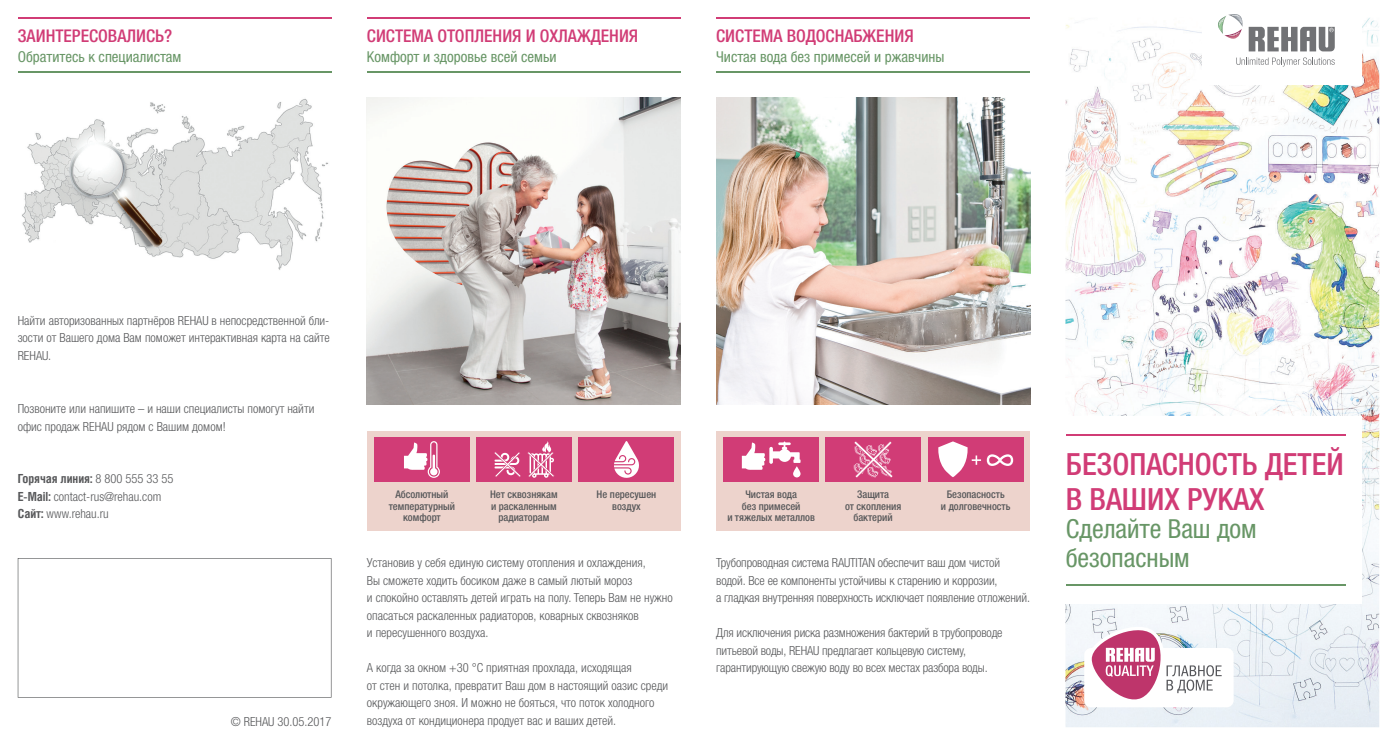
<style>
.page{position:relative;width:1397px;height:745px;background:#fff}
.page>*{position:absolute;margin:0;border:0;box-sizing:border-box;transform-origin:0 0}
.t1{font:500 condensed 30.62px/34.2px "Helvetica Neue LTW1 G";color:#d13c76}
.t2{font:condensed 26.25px/28.5px "Helvetica Neue LTW1 G";color:#689666}
.t3{font:500 condensed 17.5px "Helvetica Neue LTW1 G";color:#d13c76}
.t4{font:condensed 15px "Helvetica Neue LTW1 G";color:#689666}
.t5{font:300 condensed 12.5px/17.5px "Helvetica Neue LTW1 G";color:#57585a}
.t6{font:700 12.5px "Helios Cond C";color:#57585a}
.t7{font:500 condensed 10.5px/11.6px "Helvetica Neue LTW1 G";color:#57585a;text-align:center}
.s1{font-family:"Helvetica Neue LTW1 G";font-weight:300;font-stretch:condensed}
.s2{font-family:"Helios Cond C";font-weight:700;font-stretch:normal}
</style>
<div class="page">
<img style="left:367px;top:97px;width:313px;height:307px">
<img style="left:716px;top:97px;width:313px;height:307px">
<hr style="left:18px;top:72px;width:313px;height:1px;background:#689666">
<hr style="left:367px;top:72px;width:313px;height:1px;background:#689666">
<hr style="left:716px;top:72px;width:313px;height:1px;background:#689666">
<hr style="left:18px;top:18px;width:313px;height:1px;background:#d13c76">
<hr style="left:367px;top:18px;width:313px;height:1px;background:#d13c76">
<hr style="left:716px;top:18px;width:313px;height:1px;background:#d13c76">
<img style="left:22px;top:98px;width:307px;height:172px">
<svg style="left:18px;top:558px;width:313px;height:139px"></svg>
<div style="left:367px;top:431px;width:313px;height:99px;background:#edd3cc"></div>
<div style="left:374px;top:437px;width:95px;height:44px;background:#d13c76"></div>
<div style="left:476px;top:437px;width:96px;height:44px;background:#d13c76"></div>
<div style="left:578px;top:437px;width:96px;height:44px;background:#d13c76"></div>
<svg style="left:404px;top:441px;width:36px;height:36px"></svg>
<svg style="left:614px;top:441px;width:25px;height:37px"></svg>
<svg style="left:494px;top:452px;width:27px;height:25px"></svg>
<svg style="left:527px;top:441px;width:27px;height:36px"></svg>
<div style="left:716px;top:431px;width:313px;height:99px;background:#edd3cc"></div>
<div style="left:723px;top:437px;width:95px;height:44px;background:#d13c76"></div>
<div style="left:825px;top:437px;width:96px;height:44px;background:#d13c76"></div>
<div style="left:927px;top:437px;width:96px;height:44px;background:#d13c76"></div>
<svg style="left:853px;top:441px;width:40px;height:37px"></svg>
<svg style="left:938px;top:441px;width:42px;height:36px"></svg>
<svg style="left:986px;top:454px;width:27px;height:11px"></svg>
<div style="left:793px;top:466px;width:7px;height:11px;background:#fff;border-radius:4px"></div>
<svg style="left:741px;top:441px;width:59px;height:28px"></svg>
<img style="left:1065px;top:18px;width:313px;height:708px">
<div style="left:1062px;top:416px;width:299px;height:187px;background:#fff"></div>
<hr style="left:1065px;top:434px;width:279px;height:1px;background:#d13c76">
<hr style="left:1065px;top:584px;width:279px;height:1px;background:#689666">
<div style="left:1201px;top:0;width:160px;height:84px;background:#fff"></div>
<svg style="left:1236px;top:57px;width:98px;height:9px"></svg>
<svg style="left:1218px;top:14px;width:24px;height:25px"></svg>
<svg style="left:1248px;top:27px;width:86px;height:24px"></svg>
<svg style="left:1084px;top:626px;width:149px;height:80px"></svg>
<h3 class="t3" style="left:18px;top:25px;width:156px">ЗАИНТЕРЕСОВАЛИСЬ?</h3>
<p class="t4" style="left:18px;top:47px;width:165px">Обратитесь к специалистам</p>
<h3 class="t3" style="left:367px;top:25px;width:273px">СИСТЕМА ОТОПЛЕНИЯ И ОХЛАЖДЕНИЯ</h3>
<p class="t4" style="left:367px;top:47px;width:191px">Комфорт и здоровье всей семьи</p>
<h3 class="t3" style="left:716px;top:25px;width:199px">СИСТЕМА ВОДОСНАБЖЕНИЯ</h3>
<p class="t4" style="left:716px;top:47px;width:229px">Чистая вода без примесей и ржавчины</p>
<p class="t5" style="left:18px;top:311px;width:313px">Найти авторизованных партнёров REHAU в непосредственной бли-</p>
<p class="t5" style="left:18px;top:346px;width:35px">REHAU.</p>
<p class="t5" style="left:18px;top:329px;width:313px">зости от Вашего дома Вам поможет интерактивная карта на сайте</p>
<p class="t5" style="left:18px;top:400px;width:298px">Позвоните или напишите – и наши специалисты помогут найти офис продаж REHAU рядом с Вашим домом!</p>
<p class="t6" style="left:18px;top:471px;width:157px">Горячая линия <span class="s1">8</span>: <span class="s1">800 555 33 55</span></p>
<p class="t5" style="left:18px;top:487px;width:145px"><span class="s2">-E Mail:</span> contact-rus@rehau.com<br><span class="s2">Сайт:</span> www.rehau r u.</p>
<p class="t5" style="left:231px;top:712px;width:102px">© REHAU 30.05.2017</p>
<p class="t7" style="left:389px;top:488px;width:68px">Абсолютный температурный комфорт</p>
<p class="t7" style="left:490px;top:488px;width:69px">Нет сквознякам и раскаленным радиаторам</p>
<p class="t7" style="left:596px;top:488px;width:61px">Не пересушен воздух</p>
<p class="t7" style="left:727px;top:488px;width:89px">Чистая вода<br>без примесей<br>и тяжелых металлов</p>
<p class="t7" style="left:844px;top:488px;width:58px">Защита<br>от скопления бактерий</p>
<p class="t7" style="left:940px;top:488px;width:71px">Безопасность<br>и долговечность</p>
<p class="t5" style="left:367px;top:553px;width:307px">Установив у себя единую систему отопления и охлаждения,<br>Вы сможете ходить босиком даже в самый лютый мороз<br>и спокойно оставлять детей играть на полу. Теперь Вам не нужно опасаться раскаленных радиаторов, коварных сквозняков<br>и пересушенного воздуха.</p>
<p class="t5" style="left:367px;top:658px;width:302px">А когда за окном +30 С° приятная прохлада, исходящая<br>от стен и потолка, превратит Ваш дом в настоящий оазис среди окружающего зноя И. можно не бояться, что поток холодного воздуха от кондиционера продует вас и ваших детей.</p>
<p class="t5" style="left:716px;top:553px;width:315px">Трубопроводная система RAUTITAN обеспечит ваш дом чистой водой. Все ее компоненты устойчивы к старению и коррозии,<br>а гладкая внутренняя поверхность исключает появление отложений.</p>
<p class="t5" style="left:716px;top:623px;width:288px">Для исключения риска размножения бактерий в трубопроводе питьевой воды, REHAU предлагает кольцевую систему, гарантирующую свежую воду во всех местах разбора воды.</p>
<h1 class="t1" style="left:1065px;top:447px;width:279px">БЕЗОПАСНОСТЬ ДЕТЕЙ<br>В ВАШИХ РУКАХ</h1>
<h2 class="t2" style="left:1065px;top:514px;width:192px">Сделайте Ваш дом безопасным</h2>
</div>
